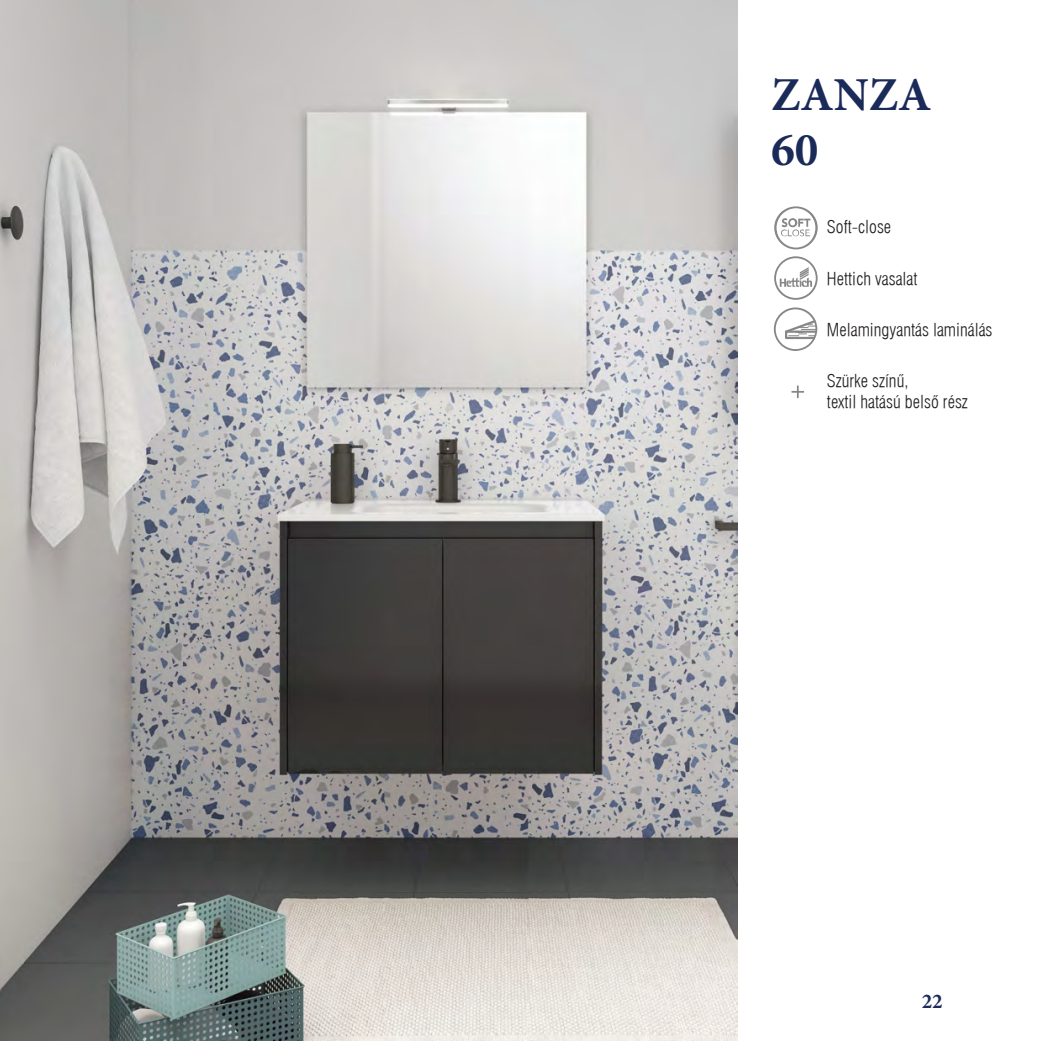
<style>
.page{position:relative;width:1042px;height:1042px;background:#fff}
.page>*{position:absolute;margin:0;border:0;box-sizing:border-box;transform-origin:0 0}
.butor_neve{font:700 47.25px/55.1px "Minion Pro";color:#1b2b59}
.t1{font:700 21px "Minion Pro";color:#1e2c5b}
.szoveg{font:17.5px "H Swiss 721 Light Condensed BT";color:#231f20}
</style>
<div class="page">
<svg style="left:774px;top:206px;width:43px;height:43px"></svg>
<svg style="left:774px;top:256px;width:43px;height:44px"></svg>
<svg style="left:774px;top:307px;width:43px;height:44px"></svg>
<svg style="left:791px;top:385px;width:13px;height:13px"></svg>
<img style="left:0;top:1px;width:737px;height:1040px">
<p class="butor_neve" style="left:771px;top:67px;width:162px">ZANZA<br>60</p>
<p class="szoveg" style="left:827px;top:216px;width:66px">Soft-close</p>
<p class="szoveg" style="left:827px;top:268px;width:92px">Hettich vasalat</p>
<p class="szoveg" style="left:827px;top:319px;width:167px">Melamingyantás laminálás</p>
<p class="szoveg" style="left:827px;top:370px;width:83px">Szürke színű,</p>
<p class="szoveg" style="left:827px;top:391px;width:142px">textil hatású belső rész</p>
<p class="t1" style="left:922px;top:986px;width:22px">22</p>
</div>
